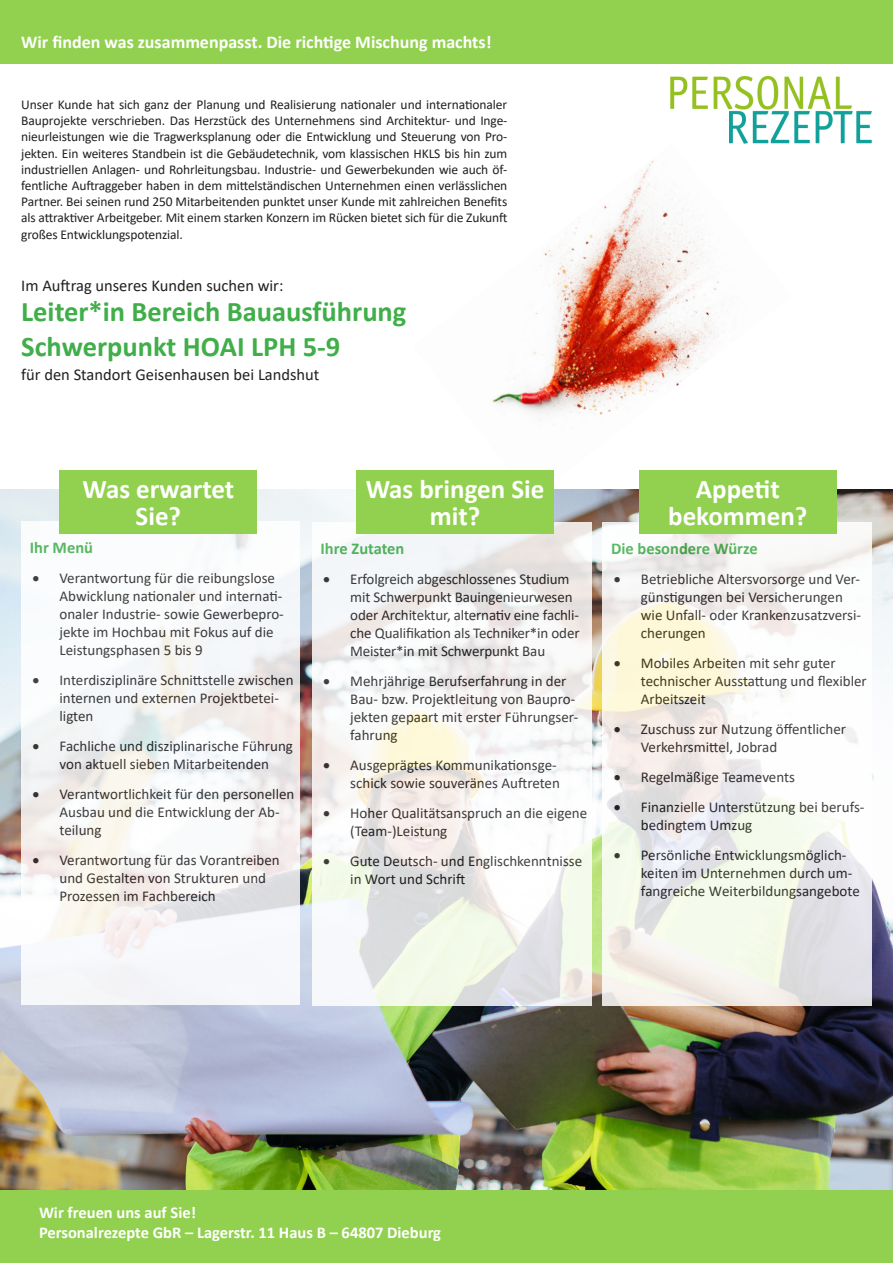
<style>
.page{position:relative;width:893px;height:1263px;background:#fff}
.page>*{position:absolute;margin:0;border:0;box-sizing:border-box;transform-origin:0 0}
.t1{font:700 28.5px "Calibri";color:#40ae49}
.t2{font:700 27px/27px "Calibri";color:#fff;text-align:center}
.t3{font:700 18px "Calibri";color:#fff}
.t4{font:16.5px "Calibri";color:#231f20}
.t5{font:700 16.5px "Calibri";color:#fff}
.t6{font:700 16.5px "Calibri";color:#40ae49}
.t7{font:15px/18px "Calibri";color:#231f20}
.t8{font:13.5px/16.2px "Calibri";letter-spacing:-.01em;color:#231f20;text-align:justify}
</style>
<div class="page">
<img style="left:492px;top:143px;width:298px;height:286px">
<div style="left:0;top:0;width:893px;height:64px;background:#92d14f"></div>
<img style="left:0;top:489px;width:893px;height:702px">
<div style="left:0;top:1191px;width:893px;height:72px;background:#92d14f"></div>
<svg style="left:21px;top:521px;width:279px;height:484px"></svg>
<svg style="left:312px;top:522px;width:280px;height:483px"></svg>
<div style="left:60px;top:470px;width:197px;height:64px;background:#92d14f"></div>
<div style="left:356px;top:470px;width:198px;height:64px;background:#92d14f"></div>
<svg style="left:603px;top:522px;width:269px;height:484px"></svg>
<div style="left:639px;top:470px;width:198px;height:64px;background:#92d14f"></div>
<img style="left:671px;top:77px;width:201px;height:66px">
<p class="t3" style="left:21px;top:29px;width:472px">Wir finden was zusammenpasst. Die richtige Mischung machts!</p>
<p class="t8" style="left:21px;top:96px;width:488px">Unser Kunde hat sich ganz der Planung und Realisierung nationaler und internationaler Bauprojekte verschrieben. Das Herzstück des Unternehmens sind Architektur- und Inge&shy;nieurleistungen wie die Tragwerksplanung oder die Entwicklung und Steuerung von Pro&shy;jekten. Ein weiteres Standbein ist die Gebäudetechnik, vom klassischen HKLS bis hin zum industriellen Anlagen- und Rohrleitungsbau. Industrie- und Gewerbekunden wie auch öf&shy;fentliche Auftraggeber haben in dem mittelständischen Unternehmen einen verlässlichen Partner. Bei seinen rund 250 Mitarbeitenden punktet unser Kunde mit zahlreichen Benefits als attraktiver Arbeitgeber. Mit einem starken Konzern im Rücken bietet sich für die Zukunft großes Entwicklungspotenzial.</p>
<p class="t4" style="left:21px;top:274px;width:264px">Im Auftrag unseres Kunden suchen wir:</p>
<p class="t1" style="left:21px;top:292px;width:387px">Leiter*in Bereich Bauausführung</p>
<p class="t1" style="left:21px;top:326px;width:321px">Schwerpunkt HOAI LPH 5-9</p>
<p class="t4" style="left:21px;top:363px;width:300px">für den Standort Geisenhausen bei Landshut</p>
<p class="t2" style="left:83px;top:475px;width:153px">Was erwartet<br>Sie?</p>
<p class="t2" style="left:366px;top:475px;width:180px">Was bringen Sie mit?</p>
<p class="t6" style="left:30px;top:536px;width:65px">Ihr Menü</p>
<p class="t7" style="left:60px;top:569px;width:226px;text-indent:-27px">• Verantwortung für die reibungslose Abwicklung nationaler und internati&shy;onaler Industrie- sowie Gewerbepro&shy;jekte im Hochbau mit Fokus auf die Leistungsphasen 5 bis 9</p>
<p class="t7" style="left:60px;top:671px;width:236px;text-indent:-27px">• Interdisziplinäre Schnittstelle zwischen internen und externen Projektbetei&shy;ligten</p>
<p class="t7" style="left:33px;top:737px;width:262px;text-align:center">• Fachliche und disziplinarische Führung von aktuell sieben Mitarbeitenden</p>
<p class="t7" style="left:60px;top:785px;width:236px;text-indent:-27px">• Verantwortlichkeit für den personellen<br>Ausbau und die Entwicklung der Ab&shy;teilung</p>
<p class="t7" style="left:60px;top:851px;width:222px;text-indent:-27px">• Verantwortung für das Vorantreiben und Gestalten von Strukturen und<br>Prozessen im Fachbereich</p>
<p class="t6" style="left:320px;top:537px;width:85px">Ihre Zutaten</p>
<p class="t7" style="left:350px;top:570px;width:231px;text-indent:-27px">• Erfolgreich abgeschlossenes Studium mit Schwerpunkt Bauingenieurwesen oder Architektur, alternativ eine fachli&shy;che Qualifikation als Techniker*in oder Meister*in mit Schwerpunkt Bau</p>
<p class="t7" style="left:350px;top:672px;width:230px;text-indent:-27px">• Mehrjährige Berufserfahrung in der<br>Bau- bzw. Projektleitung von Baupro&shy;jekten gepaart mit erster Führungser&shy;fahrung</p>
<p class="t7" style="left:323px;top:756px;width:238px;text-align:right">• Ausgeprägtes Kommunikationsge&shy;schick sowie souveränes Auftreten</p>
<p class="t7" style="left:350px;top:804px;width:238px;text-indent:-27px">• Hoher Qualitätsanspruch an die eigene (Team-)Leistung</p>
<p class="t7" style="left:350px;top:852px;width:233px;text-indent:-27px">• Gute Deutsch- und Englischkenntnisse in Wort und Schrift</p>
<p class="t2" style="left:668px;top:475px;width:141px">Appetit bekommen?</p>
<p class="t6" style="left:611px;top:537px;width:148px">Die besondere Würze</p>
<p class="t7" style="left:641px;top:570px;width:222px;text-indent:-27px">• Betriebliche Altersvorsorge und Ver&shy;günstigungen bei Versicherungen wie Unfall- oder Krankenzusatzversi&shy;cherungen</p>
<p class="t7" style="left:641px;top:654px;width:227px;text-indent:-27px">• Mobiles Arbeiten mit sehr guter technischer Ausstattung und flexibler<br>Arbeitszeit</p>
<p class="t7" style="left:641px;top:720px;width:207px;text-indent:-27px">• Zuschuss zur Nutzung öffentlicher<br>Verkehrsmittel, Jobrad</p>
<p class="t7" style="left:614px;top:768px;width:183px">• Regelmäßige Teamevents</p>
<p class="t7" style="left:641px;top:798px;width:225px;text-indent:-27px">• Finanzielle Unterstützung bei berufs&shy;bedingtem Umzug</p>
<p class="t7" style="left:641px;top:846px;width:221px;text-indent:-27px">• Persönliche Entwicklungsmöglich&shy;keiten im Unternehmen durch um&shy;fangreiche Weiterbildungsangebote</p>
<p class="t5" style="left:39px;top:1201px;width:159px">Wir freuen uns auf Sie!</p>
<p class="t5" style="left:39px;top:1221px;width:404px">Personalrezepte GbR – Lagerstr. 11 Haus B – 64807 Dieburg</p>
</div>
